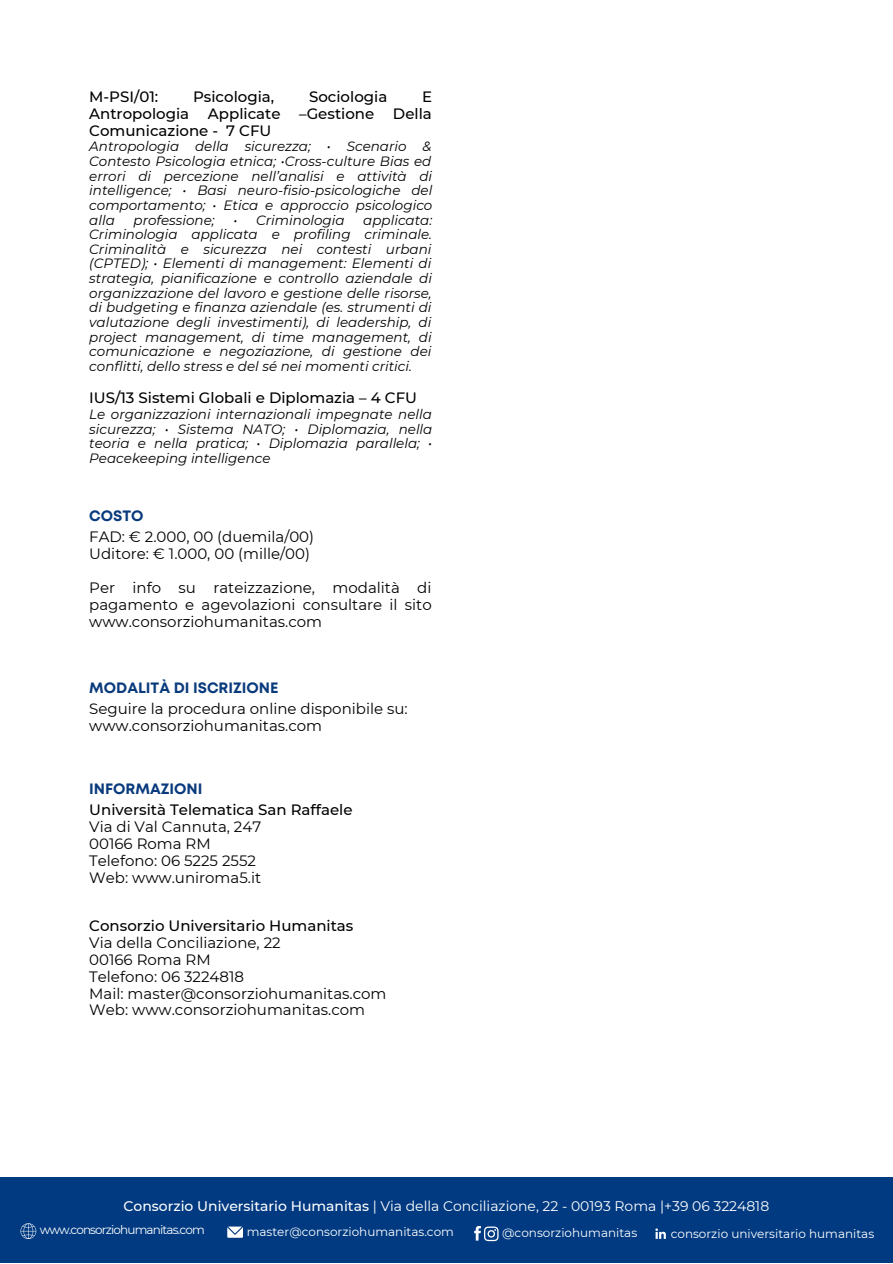
<style>
.page{position:relative;width:893px;height:1264px;background:#fff}
.page>*{position:absolute;margin:0;border:0;box-sizing:border-box;transform-origin:0 0}
.t1{font:15px/16.8px "Montserrat";color:#000;text-align:justify}
.t2{font:500 15px/16.8px "Montserrat";color:#000;text-align:justify}
.t3{font:700 15px "Mont";color:#093a7c}
.t4{font:13.95px "Montserrat";color:#fff}
.t5{font:italic 13.5px/14.5px "Montserrat";color:#000;text-align:justify}
.t6{font:12px "Montserrat";color:#fff}
.t7{font:12px "Montserrat";letter-spacing:-.07em;color:#fff}
.s1{font-weight:500}
</style>
<div class="page">
<div style="left:0;top:1177px;width:892px;height:85px;background:#013a81"></div>
<svg style="left:21px;top:1223px;width:15px;height:15px"></svg>
<svg style="left:653px;top:1226px;width:15px;height:14px"></svg>
<svg style="left:655px;top:1228px;width:10px;height:10px"></svg>
<svg style="left:227px;top:1226px;width:16px;height:11px"></svg>
<svg style="left:474px;top:1226px;width:24px;height:15px"></svg>
<p class="t2" style="left:89px;top:88px;width:71px">M-PSI/01:</p>
<p class="t2" style="left:193px;top:88px;width:83px">Psicologia,</p>
<p class="t2" style="left:309px;top:88px;width:80px">Sociologia</p>
<p class="t2" style="left:89px;top:88px;width:344px;text-indent:333px">E Antropologia Applicate –Gestione Della Comunicazione - 7 CFU</p>
<p class="t5" style="left:89px;top:139px;width:344px">Antropologia della sicurezza; • Scenario &amp; Contesto Psicologia etnica; •Cross-culture Bias ed errori di percezione nell’analisi e attività di intelligence; • Basi neuro-fisio-psicologiche del comportamento; • Etica e approccio psicologico alla</p>
<p class="t5" style="left:133px;top:212px;width:83px">professione;</p>
<p class="t5" style="left:233px;top:212px;width:113px">• Criminologia</p>
<p class="t5" style="left:89px;top:212px;width:344px;text-indent:274px">applicata:<br>Criminologia applicata e profiling criminale.<br>Criminalità e sicurezza nei contesti urbani (CPTED); • Elementi di management: Elementi di strategia, pianificazione e controllo aziendale di organizzazione del lavoro e gestione delle risorse, di budgeting e finanza aziendale (es. strumenti di valutazione degli investimenti), di leadership, di project management, di time management, di comunicazione e negoziazione, di gestione dei conflitti, dello stress e del sé nei momenti critici.</p>
<p class="t2" style="left:89px;top:389px;width:329px">IUS/13 Sistemi Globali e Diplomazia – 4 CFU</p>
<p class="t5" style="left:89px;top:407px;width:344px">Le organizzazioni internazionali impegnate nella sicurezza; • Sistema NATO; • Diplomazia, nella teoria e nella pratica; • Diplomazia parallela; • Peacekeeping intelligence</p>
<p class="t3" style="left:89px;top:510px;width:56px">COSTO</p>
<p class="t1" style="left:89px;top:528px;width:226px">FAD: € 2.000, 00 (duemila/00)</p>
<p class="t1" style="left:89px;top:545px;width:222px">Uditore: € 1.000, 00 (mille/00)</p>
<p class="t1" style="left:89px;top:579px;width:344px">Per info su rateizzazione, modalità di pagamento e agevolazioni consultare il sito www.consorziohumanitas.com</p>
<p class="t3" style="left:89px;top:682px;width:191px">MODALITÀ DI ISCRIZIONE</p>
<p class="t1" style="left:89px;top:700px;width:320px">Seguire la procedura online disponibile su:</p>
<p class="t1" style="left:89px;top:717px;width:234px">www.consorziohumanitas.com</p>
<p class="t3" style="left:89px;top:783px;width:115px">INFORMAZIONI</p>
<p class="t2" style="left:89px;top:801px;width:265px">Università Telematica San Raffaele</p>
<p class="t1" style="left:89px;top:818px;width:173px">Via di Val Cannuta, 247</p>
<p class="t1" style="left:89px;top:835px;width:123px">00166 Roma RM</p>
<p class="t1" style="left:89px;top:852px;width:168px">Telefono: 06 5225 2552</p>
<p class="t1" style="left:89px;top:868px;width:173px">Web: www.uniroma5.it</p>
<p class="t2" style="left:89px;top:917px;width:266px">Consorzio Universitario Humanitas</p>
<p class="t1" style="left:89px;top:934px;width:193px">Via della Conciliazione, 22</p>
<p class="t1" style="left:89px;top:951px;width:123px">00166 Roma RM</p>
<p class="t1" style="left:89px;top:967px;width:156px">Telefono: 06 3224818</p>
<p class="t1" style="left:89px;top:984px;width:299px">Mail: master@consorziohumanitas.com</p>
<p class="t1" style="left:89px;top:1001px;width:277px">Web: www.consorziohumanitas.com</p>
<p class="t4" style="left:123px;top:1197px;width:647px"><span class="s1">Consorzio Universitario Humanitas</span> | Via della Conciliazione, 22 - 00193 Roma |+39 06 3224818</p>
<p class="t7" style="left:40px;top:1222px;width:166px">www.consorziohumanitas.com</p>
<p class="t6" style="left:247px;top:1224px;width:209px">master@consorziohumanitas.com</p>
<p class="t6" style="left:502px;top:1225px;width:136px">@consorziohumanitas</p>
<p class="t6" style="left:670px;top:1225px;width:205px">consorzio universitario humanitas</p>
</div>
